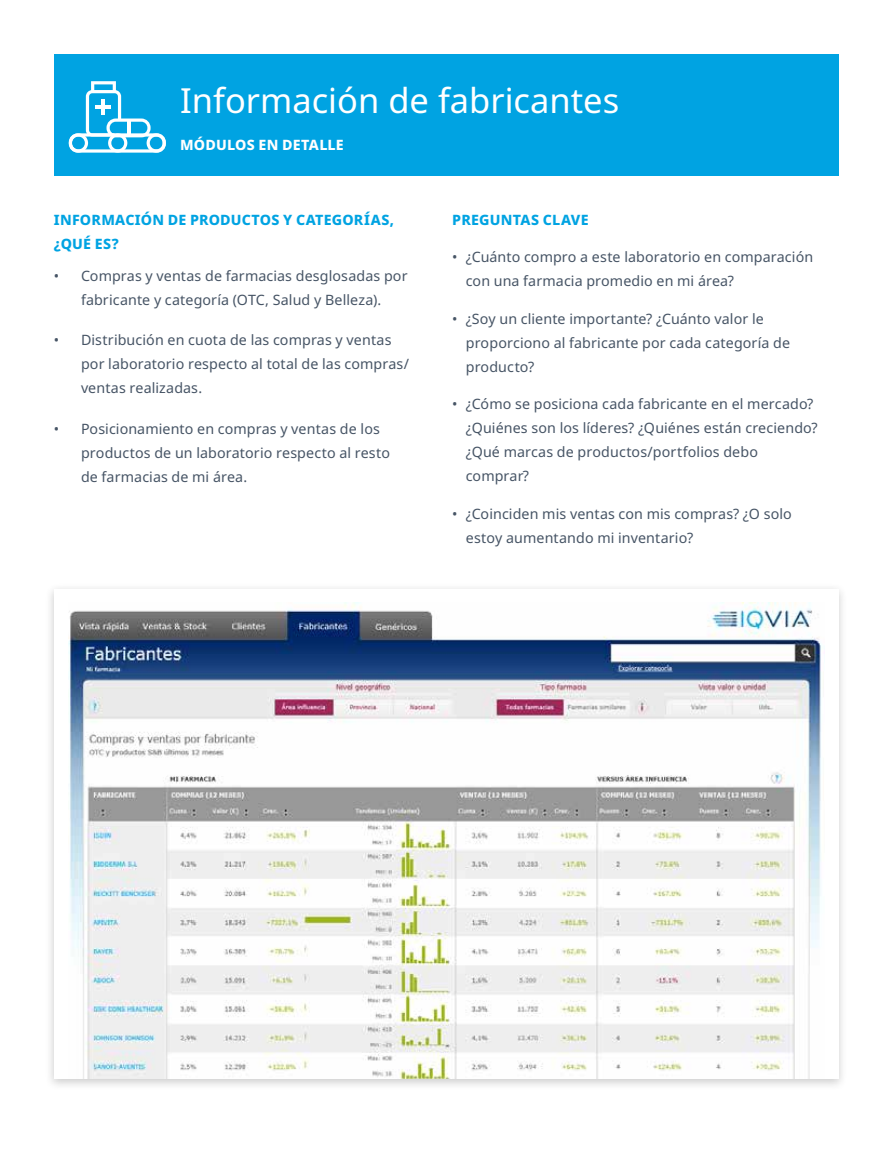
<style>
.page{position:relative;width:893px;height:1149px;background:#fff}
.page>*{position:absolute;margin:0;border:0;box-sizing:border-box;transform-origin:0 0}
.t1{font:34.5px "Noto Sans";color:#fff}
.t2{font:14.25px/24px "Noto Sans";letter-spacing:.01em;color:#465465}
.t3{font:800 14.25px/24px "Noto Sans";letter-spacing:.01em;color:#00a3e2}
.t4{font:800 14.25px "Noto Sans";letter-spacing:.01em;color:#fff}
</style>
<div class="page">
<div style="left:45px;top:583px;width:803px;height:507px;background:#000;opacity:.2"></div>
<div style="left:54px;top:588px;width:785px;height:490px;background:#fff"></div>
<img style="left:68px;top:602px;width:757px;height:476px">
<div style="left:54px;top:54px;width:785px;height:122px;background:#00a3e2"></div>
<svg style="left:69px;top:81px;width:97px;height:71px"></svg>
<hr style="left:127px;top:120px;width:3px;height:16px;background:#fff">
<h1 class="t1" style="left:180px;top:76px;width:441px">Información de fabricantes</h1>
<p class="t4" style="left:180px;top:134px;width:165px">MÓDULOS EN DETALLE</p>
<p class="t3" style="left:54px;top:207px;width:342px">INFORMACIÓN DE PRODUCTOS Y CATEGORÍAS, ¿QUÉ ES?</p>
<p class="t2" style="left:54px;top:264px;width:355px;text-align:center">• Compras y ventas de farmacias desglosadas por fabricante y categoría (OTC, Salud y Belleza).</p>
<p class="t2" style="left:81px;top:328px;width:330px;text-indent:-27px">• Distribución en cuota de las compras y ventas por laboratorio respecto al total de las compras/ ventas realizadas.</p>
<p class="t2" style="left:81px;top:417px;width:311px;text-indent:-27px">• Posicionamiento en compras y ventas de los productos de un laboratorio respecto al resto de farmacias de mi área.</p>
<p class="t3" style="left:452px;top:207px;width:138px">PREGUNTAS CLAVE</p>
<p class="t2" style="left:466px;top:245px;width:349px;text-indent:-13px">• ¿Cuánto compro a este laboratorio en comparación con una farmacia promedio en mi área?</p>
<p class="t2" style="left:466px;top:307px;width:326px;text-indent:-13px">• ¿Soy un cliente importante? ¿Cuánto valor le proporciono al fabricante por cada categoría de producto?</p>
<p class="t2" style="left:466px;top:392px;width:353px;text-indent:-13px">• ¿Cómo se posiciona cada fabricante en el mercado? ¿Quiénes son los líderes? ¿Quiénes están creciendo? ¿Qué marcas de productos/portfolios debo comprar?</p>
<p class="t2" style="left:466px;top:502px;width:328px;text-indent:-13px">• ¿Coinciden mis ventas con mis compras? ¿O solo estoy aumentando mi inventario?</p>
</div>
